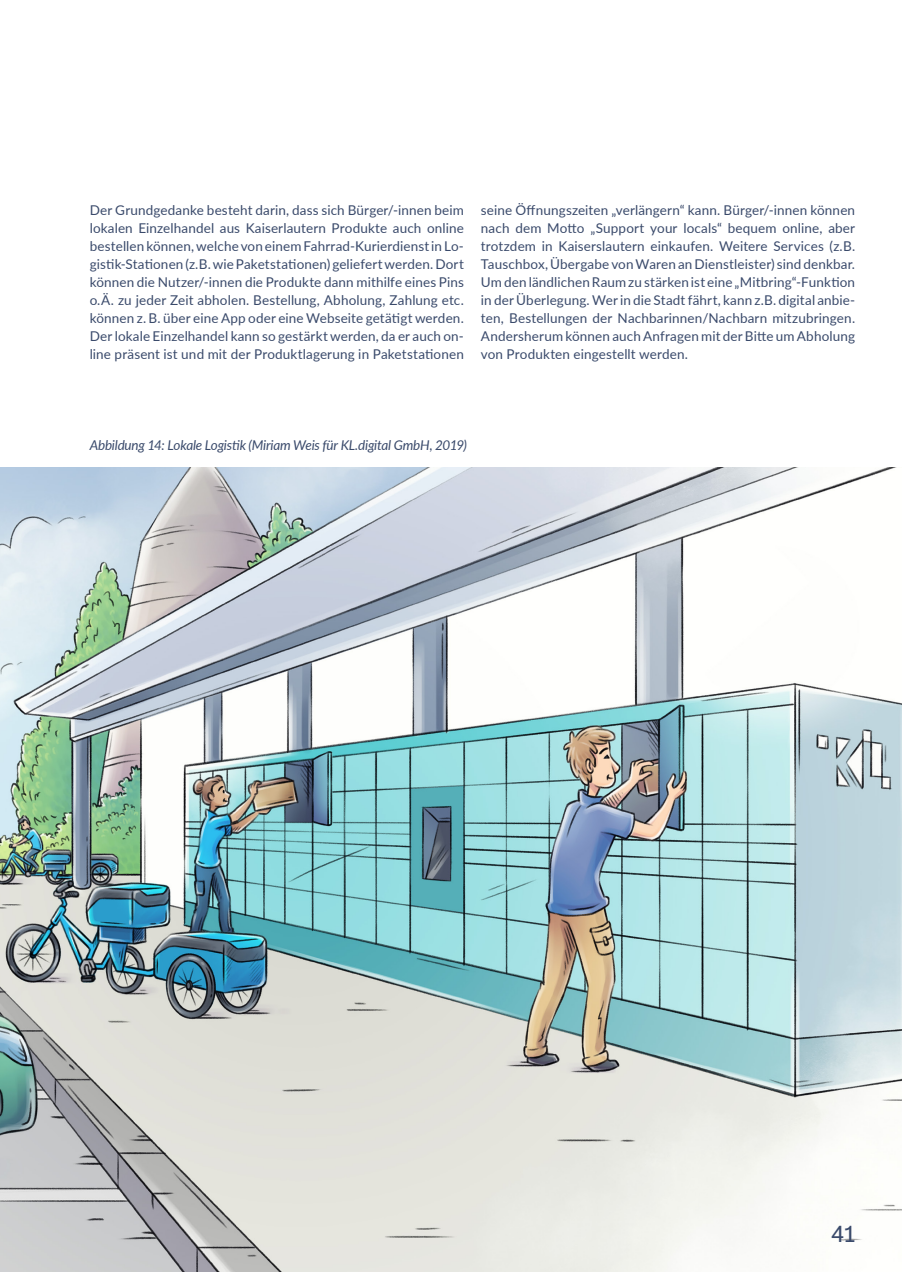
<style>
.page{position:relative;width:902px;height:1272px;background:#fff}
.page>*{position:absolute;margin:0;border:0;box-sizing:border-box;transform-origin:0 0}
.t1{font:24px "Tenso";color:#3a4a6b}
.Fließtext{font:13.5px/18px "Lato";letter-spacing:.01em;color:#3a4a6b;text-align:justify}
.Fließtext-2{font:italic 13.5px "Lato";letter-spacing:-.015em;color:#3a4a6b}
</style>
<div class="page">
<img style="left:0;top:467px;width:901px;height:804px">
<p class="Fließtext" style="left:90px;top:201px;width:376px">Der Grundgedanke besteht darin, dass sich Bürger/-innen beim lokalen Einzelhandel aus Kaiserlautern Produkte auch online bestellen können, welche von einem Fahrrad-Kurierdienst in Lo&shy;gistik-Stationen (z.B. wie Paketstationen) geliefert werden. Dort können die Nutzer/-innen die Produkte dann mithilfe eines Pins o.Ä. zu jeder Zeit abholen. Bestellung, Abholung, Zahlung etc. können z. B. über eine App oder eine Webseite getätigt werden.</p>
<p class="Fließtext" style="left:90px;top:327px;width:376px">Der lokale Einzelhandel kann so gestärkt werden, da er auch on&shy;line präsent ist und mit der Produktlagerung in Paketstationen</p>
<p class="Fließtext" style="left:481px;top:201px;width:376px">seine Öffnungszeiten „verlängern“ kann. Bürger/-innen können nach dem Motto „Support your locals“ bequem online, aber trotzdem in Kaiserslautern einkaufen. Weitere Services (z.B.<br>Tauschbox, Übergabe von Waren an Dienstleister) sind denkbar.</p>
<p class="Fließtext" style="left:481px;top:273px;width:376px">Um den ländlichen Raum zu stärken ist eine „Mitbring“-Funktion in der Überlegung. Wer in die Stadt fährt, kann z.B. digital anbie&shy;ten, Bestellungen der Nachbarinnen/Nachbarn mitzubringen.<br>Andersherum können auch Anfragen mit der Bitte um Abholung von Produkten eingestellt werden.</p>
<p class="Fließtext-2" style="left:90px;top:435px;width:379px">Abbildung 14: Lokale Logistik (Miriam Weis für KL.digital GmbH, 2019)</p>
<p class="t1" style="left:831px;top:1220px;width:25px">41</p>
</div>
